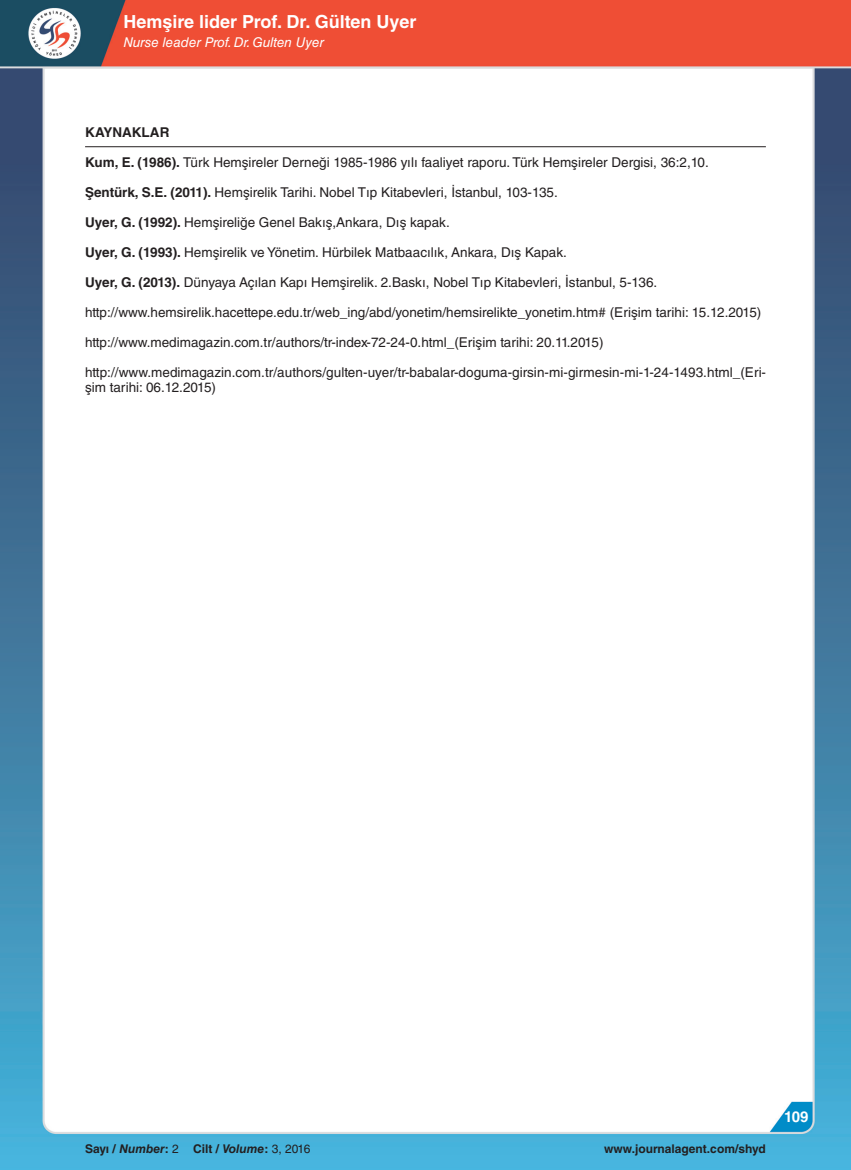
<style>
.page{position:relative;width:851px;height:1170px;background:#fff}
.page>*{position:absolute;margin:0;border:0;box-sizing:border-box;transform-origin:0 0}
.t1{font:700 18px "Helvetica LT Std";color:#fff}
.t2{font:700 15px "Helvetica LT Std";color:#fff}
.t3{font:13.5px/15px "Helvetica LT Std";color:#231f20}
.t4{font:italic 13.5px "Helvetica LT Std";color:#fff}
.t5{font:700 13.5px "Helvetica LT Std";color:#231f20}
.t6{font:700 12px "Helvetica LT Std";color:#231f20}
.s1{font-weight:700}
.s2{font-style:italic}
.s3{font-weight:400}
</style>
<div class="page">
<img style="left:0;top:0;width:850px;height:1169px">
<hr style="left:85px;top:146px;width:680px;height:1px;background:#231f20">
<h1 class="t1" style="left:123px;top:10px;width:294px">Hemşire lider Prof. Dr. Gülten Uyer</h1>
<p class="t4" style="left:123px;top:35px;width:202px">Nurse leader Prof. Dr. Gulten Uyer</p>
<p class="t5" style="left:85px;top:124px;width:86px">KAYNAKLAR</p>
<p class="t3" style="left:85px;top:155px;width:625px"><span class="s1">Kum, E. (1986).</span> Türk Hemşireler Derneği 1985-1986 yılı faaliyet raporu. Türk Hemşireler Dergisi, 36:2,10.</p>
<p class="t3" style="left:85px;top:185px;width:474px"><span class="s1">Şentürk, S.E. (2011).</span> Hemşirelik Tarihi. Nobel Tıp Kitabevleri, İstanbul, 103-135.</p>
<p class="t3" style="left:85px;top:215px;width:366px"><span class="s1">Uyer, G. (1992).</span> Hemşireliğe Genel Bakış,Ankara, Dış kapak.</p>
<p class="t3" style="left:85px;top:245px;width:483px"><span class="s1">Uyer, G. (1993).</span> Hemşirelik ve Yönetim. Hürbilek Matbaacılık, Ankara, Dış Kapak.</p>
<p class="t3" style="left:85px;top:275px;width:573px"><span class="s1">Uyer, G. (2013).</span> Dünyaya Açılan Kapı Hemşirelik. 2.Baskı, Nobel Tıp Kitabevleri, İstanbul, 5-136.</p>
<p class="t3" style="left:85px;top:305px;width:677px">http://www.hemsirelik.hacettepe.edu.tr/web_ing/abd/yonetim/hemsirelikte_yonetim.htm# (Erişim tarihi: 15.12.2015)</p>
<p class="t3" style="left:85px;top:335px;width:520px">http://www.medimagazin.com.tr/authors/tr-index-72-24-0.html_(Erişim tarihi: 20.11.2015)</p>
<p class="t3" style="left:85px;top:365px;width:682px">http://www.medimagazin.com.tr/authors/gulten-uyer/tr-babalar-doguma-girsin-mi-girmesin-mi-1-24-1493.html_(Eri&shy;şim tarihi: 06.12.2015)</p>
<p class="t6" style="left:85px;top:1141px;width:227px">Sayı / <span class="s2">Number</span>: <span class="s3">2</span> Cilt / <span class="s2">Volume</span>: <span class="s3">3, 2016</span></p>
<p class="t6" style="left:604px;top:1141px;width:163px">www.journalagent.com/shyd</p>
<p class="t2" style="left:784px;top:1107px;width:26px">109</p>
</div>
